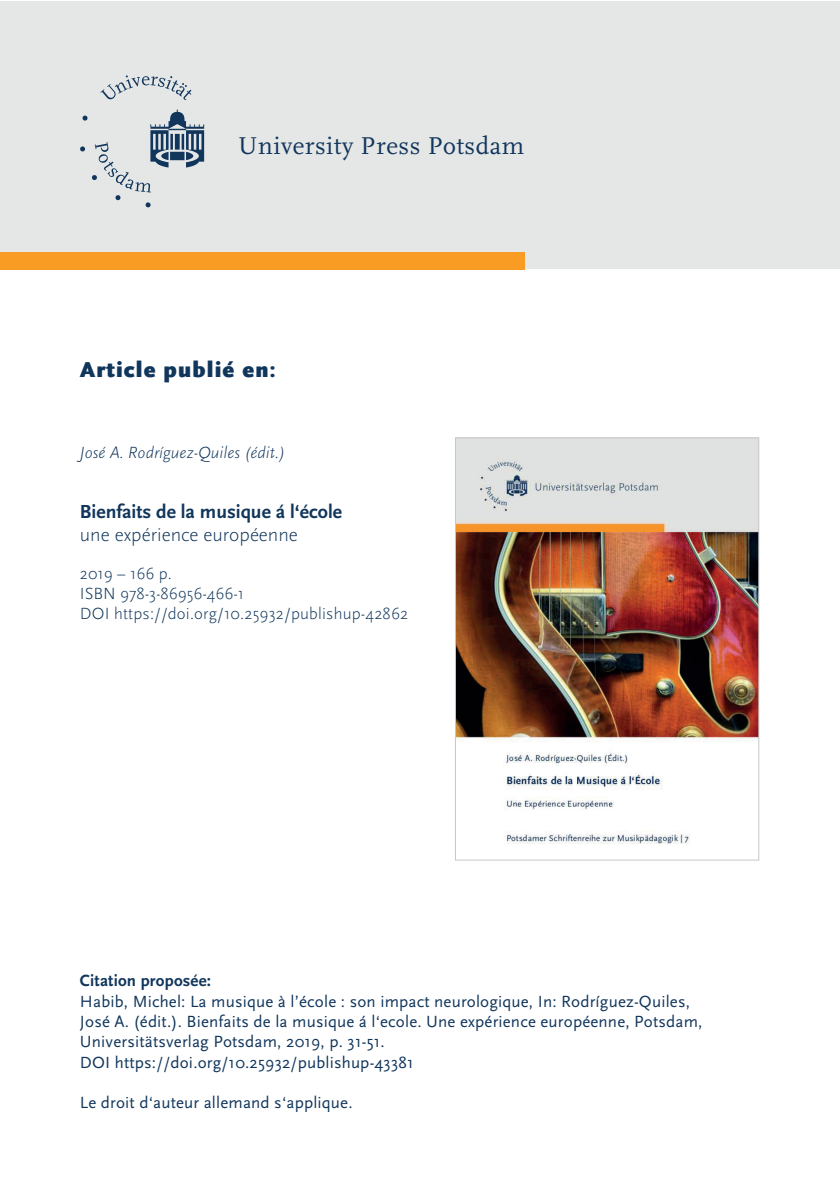
<style>
.page{position:relative;width:840px;height:1190px;background:#fff}
.page>*{position:absolute;margin:0;border:0;box-sizing:border-box;transform-origin:0 0}
.t1{font:25.4px "Scala";letter-spacing:.02em;color:#11365c}
.t2{font:900 22.6px "Scala Sans Pro";letter-spacing:.05em;color:#11365c}
.t3{font:700 19.8px "Scala Sans Pro";color:#11365c}
.t4{font:300 19.8px "Scala Sans Pro";color:#11365c}
.t5{font:17px/20.2px "Scala Sans Pro";letter-spacing:.01em;color:#11365c}
.t6{font:300 17px/20.2px "Scala Sans Pro";letter-spacing:.01em;color:#11365c}
.t7{font:italic 300 17px "Scala Sans Pro";color:#11365c}
.t8{font:700 17px "Scala Sans Pro";letter-spacing:.01em;color:#11365c}
</style>
<div class="page">
<div style="left:0;top:1px;width:839px;height:268px;background:#e5e6e6"></div>
<svg style="left:100px;top:75px;width:91px;height:25px"></svg>
<svg style="left:80px;top:109px;width:124px;height:98px"></svg>
<div style="left:0;top:252px;width:524px;height:18px;background:#f89c24"></div>
<img style="left:457px;top:440px;width:300px;height:404px">
<div style="left:455px;top:438px;width:304px;height:422px;border:1px solid #c6c7c6"></div>
<h1 class="t1" style="left:238px;top:130px;width:288px">University Press Potsdam</h1>
<h2 class="t2" style="left:80px;top:356px;width:197px">Article publié en:</h2>
<p class="t7" style="left:80px;top:446px;width:207px">José A. Rodríguez-Quiles (édit.)</p>
<p class="t3" style="left:80px;top:499px;width:264px">Bienfaits de la musique á l‘école</p>
<p class="t4" style="left:80px;top:527px;width:219px">une expérience européenne</p>
<p class="t6" style="left:80px;top:565px;width:330px">2019 – 166 p.<br>ISBN 978-3-86956-466-1<br>DOI https://doi.org/10.25932/publishup-42862</p>
<p class="t8" style="left:80px;top:971px;width:133px">Citation proposée:</p>
<p class="t5" style="left:80px;top:992px;width:624px">Habib, Michel: La musique à l’école : son impact neurologique, In: Rodríguez-Quiles, José A. (édit.). Bienfaits de la musique á l‘ecole. Une expérience européenne, Potsdam, Universitätsverlag Potsdam, 2019, p. 31-51.<br>DOI https://doi.org/10.25932/publishup-43381</p>
<p class="t5" style="left:80px;top:1094px;width:274px">Le droit d‘auteur allemand s‘applique.</p>
</div>
